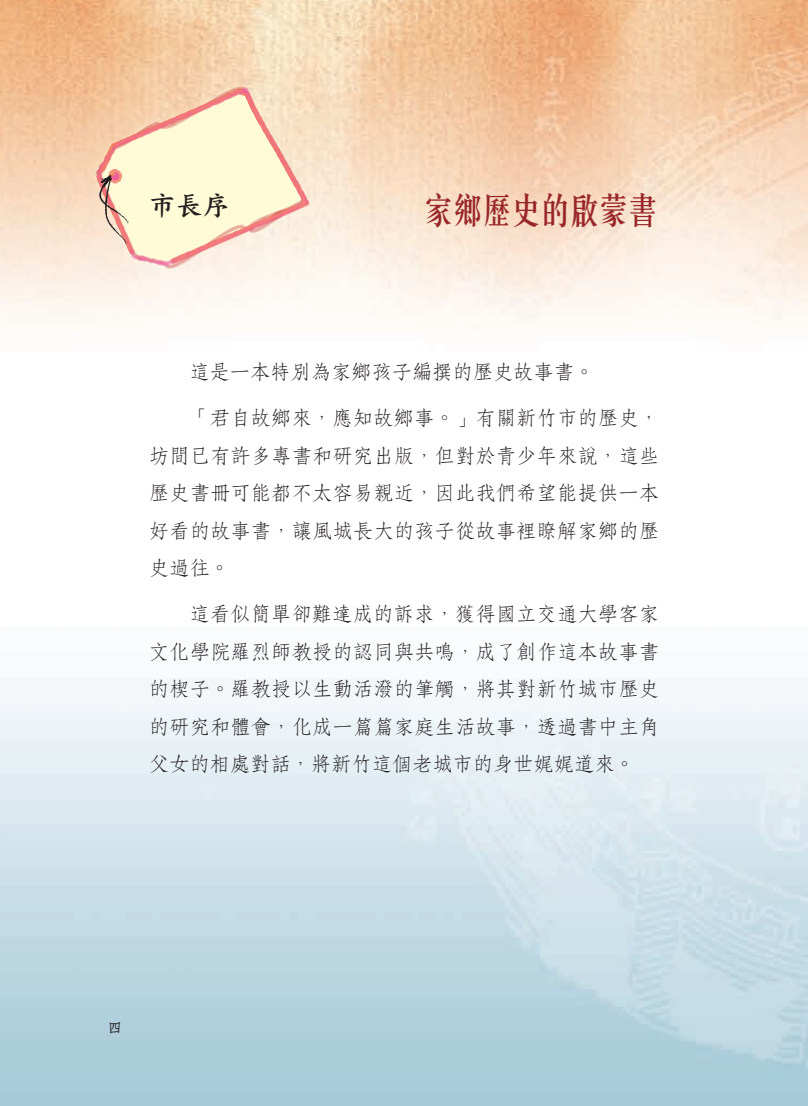
<style>
.page{position:relative;width:808px;height:1106px;background:#fff}
.page>*{position:absolute;margin:0;border:0;box-sizing:border-box;transform-origin:0 0}
.t1{font:500 36px "C Song 3 HK";letter-spacing:-.1em;color:#98262a;scale:.9 1}
.t2{font:27px "DF Kai Shu Std W7";color:#231f20}
.t3{font:20.25px/37.5px "DF Fang Song Std W4";letter-spacing:.01em;color:#231f20;text-align:justify}
</style>
<div class="page">
<img style="left:0;top:0;width:808px;height:1106px">
<img style="left:71px;top:64px;width:255px;height:232px">
<svg style="left:91px;top:78px;width:221px;height:201px;background:#f9e3c8"></svg>
<svg style="left:110px;top:1021px;width:10px;height:12px"></svg>
<h2 class="t2" style="left:149px;top:190px;width:82px">市長序</h2>
<h1 class="t1" style="left:423px;top:182px;width:264px">家鄉歷史的啟蒙書</h1>
<p class="t3" style="left:189px;top:352px;width:406px">這是一本特別為家鄉孩子編撰的歷史故事書。</p>
<p class="t3" style="left:149px;top:398px;width:512px;text-indent:40px">「君自故鄉來，應知故鄉事。」有關新竹市的歷史，坊間已有許多專書和研究出版，但對於青少年來說，這些歷史書冊可能都不太容易親近，因此我們希望能提供一本好看的故事書，讓風城長大的孩子從故事裡瞭解家鄉的歷史過往。</p>
<p class="t3" style="left:149px;top:594px;width:512px;text-indent:40px">這看似簡單卻難達成的訴求，獲得國立交通大學客家文化學院羅烈師教授的認同與共鳴，成了創作這本故事書的楔子。羅教授以生動活潑的筆觸，將其對新竹城市歷史的研究和體會，化成一篇篇家庭生活故事，透過書中主角父女的相處對話，將新竹這個老城市的身世娓娓道來。</p>
</div>
